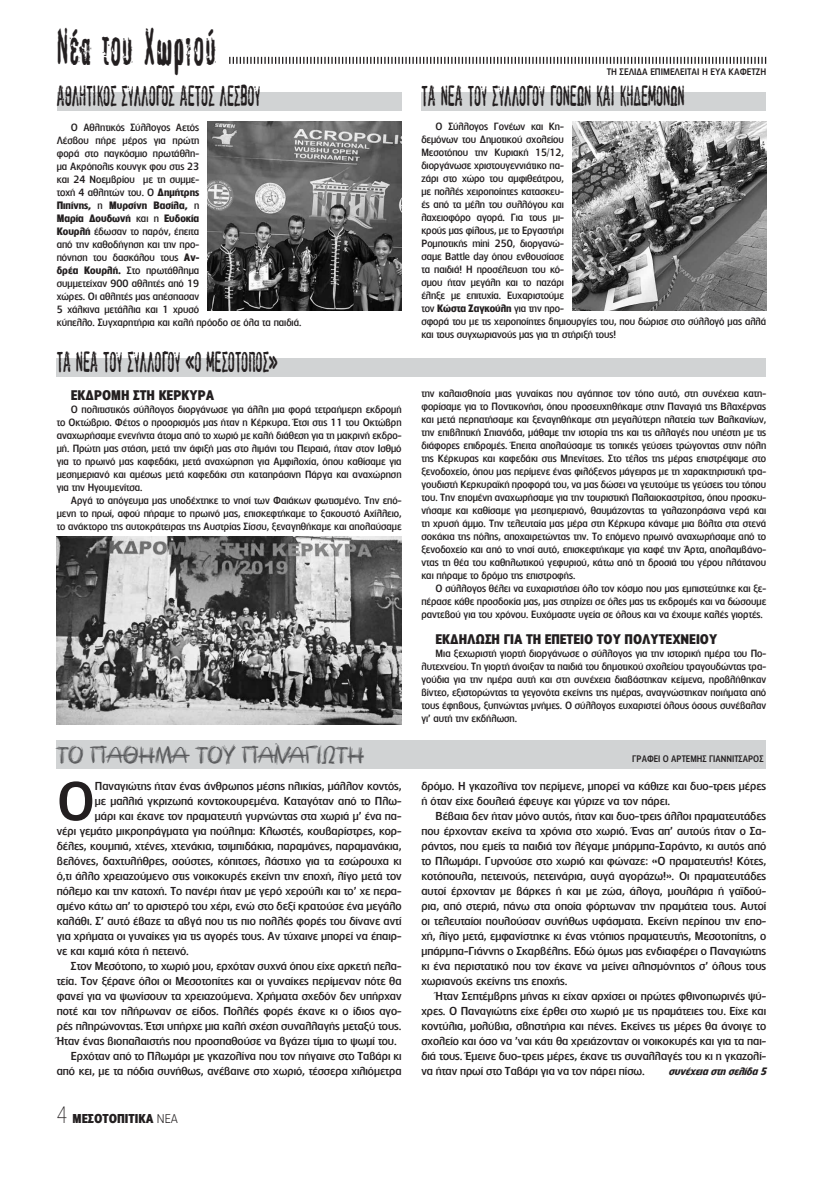
<style>
.page{position:relative;width:823px;height:1191px;background:#fff}
.page>*{position:absolute;margin:0;border:0;box-sizing:border-box;transform-origin:0 0}
.t1{font:500 51.5px "PF Lounge";color:#231f20;scale:1.05 1}
.t2{font:50.8px "PF Fragment";letter-spacing:.05em;color:#231f20;scale:.57 1}
.t3{font:28px "PF Fragment";color:#231f20;scale:.65 1}
.t4{font:22px "CF Kouroudis Graffiti Dust";color:#58595b;scale:.95 1}
.t5{font:700 13px "PF Lounge";color:#231f20}
.t6{font:700 12px "PF Lounge";color:#231f20}
.t7{font:500 11px/15px "PF Lounge";color:#231f20;text-align:justify;scale:1.05 1}
.t8{font:500 10px/13px "PF Lounge";color:#231f20;text-align:justify}
.t9{font:italic 700 10px "PF Lounge";color:#231f20}
.t10{font:500 9px "PF Lounge";color:#231f20}
.t11{font:500 9px "PF Lounge";color:#231f20;scale:.95 1}
.s1{font-weight:700}
.s2{font-weight:100;font-size:22.5px}
.s3{font-weight:300}
</style>
<div class="page">
<svg style="left:229px;top:57px;width:536px;height:7px"></svg>
<div style="left:421px;top:92px;width:344px;height:19px;background:#d1d3d4"></div>
<div style="left:57px;top:92px;width:344px;height:19px;background:#d1d3d4"></div>
<div style="left:57px;top:358px;width:708px;height:19px;background:#d1d3d4"></div>
<img style="left:208px;top:122px;width:193px;height:189px">
<img style="left:572px;top:122px;width:193px;height:189px">
<img style="left:57px;top:536px;width:344px;height:188px">
<div style="left:57px;top:740px;width:708px;height:28px;background:#d1d3d4"></div>
<h2 class="t2" style="left:57px;top:20px;width:280px">Νέα του Χωριού</h2>
<p class="t10" style="left:606px;top:67px;width:50px">ΤΗ ΣΕΛΙΔΑ επιμε</p>
<p class="t10" style="left:674px;top:67px;width:11px">λείται</p>
<p class="t10" style="left:701px;top:67px;width:66px">η ΕΥα ΚΑΦΕΤΖΗ</p>
<h3 class="t3" style="left:57px;top:82px;width:34px">ΑΘΛΗΤΙΚΟΣ</h3>
<h3 class="t3" style="left:121px;top:82px;width:12px">ΣΥΛΛΟΓΟΣ</h3>
<h3 class="t3" style="left:180px;top:82px;width:115px">ΑΕΤΟΣ ΛΕΣΒΟΥ</h3>
<h3 class="t3" style="left:421px;top:82px;width:120px">ΤΑ ΝΕΑΤΟΥ ΣΥΛΛΟΓΟΥ</h3>
<h3 class="t3" style="left:549px;top:82px;width:175px">ΓΟΝΕΩΝ και κηδεμονων</h3>
<p class="t8" style="left:57px;top:121px;width:246px;text-align:left;text-indent:14px">Ο Αθλητικός Σύλλογος Αετός<br>Λέσβου πήρε μέρος για πρώτη<br>φορά στο παγκόσμιο πρωτάθλη-<br>μα Ακρόπολις κουνγκ φου στις 23<br>και 24 Νοεμβρίου με τη συμμε-<br>τοχή 4 αθλητών του. Ο <span class="s1">Δημήτρης<br>Πιπίνης,</span> η <span class="s1">Μυρσίνη Βασίλα,</span> η<br><span class="s1">Μαρία Δουδωνή</span> και η <span class="s1">Ευδοκία<br>Κουρλή</span> έδωσαν το παρόν, έπειτα<br>από την καθοδήγηση και την προ-<br>πόνηση του δασκάλου τους <span class="s1">Αν-<br>δρέα Κουρλή.</span> Στο πρωτάθλημα<br>συμμετείχαν 900 αθλητές από 19<br>χώρες. Οι αθλητές μας απέσπασαν<br>5 χάλκινα μετάλλια και 1 χρυσό<br>κύπελλο. Συγχαρητήρια και καλή πρόοδο σε όλα τα παιδιά.</p>
<h3 class="t3" style="left:57px;top:347px;width:120px">ΤΑ ΝΕΑΤΟΥ ΣΥΛΛΟΓΟΥ</h3>
<h3 class="t3" style="left:185px;top:347px;width:144px">«ΟΜΕΣΟΤΟΠΟΣ»</h3>
<h3 class="t5" style="left:71px;top:387px;width:41px">Εκδρομή</h3>
<h3 class="t5" style="left:133px;top:387px;width:9px">στη</h3>
<h3 class="t5" style="left:158px;top:387px;width:56px">Κέρκυρα</h3>
<p class="t8" style="left:57px;top:402px;width:346px;text-indent:14px">Ο πολιτιστικός σύλλογος διοργάνωσε για άλλη μια φορά τετραήμερη εκδρομή το Οκτώβριο. Φέτος ο προορισμός μας ήταν η Κέρκυρα. Έτσι στις 11 του Οκτώβρη αναχωρήσαμε ενενήντα άτομα από το χωριό με καλή διάθεση για τη μακρινή εκδρο&shy;μή. Πρώτη μας στάση, μετά την άφιξή μας στο λιμάνι του Πειραιά, ήταν στον Ισθμό για το πρωινό μας καφεδάκι, μετά αναχώρηση για Αμφιλοχία, όπου καθίσαμε για μεσημεριανό και αμέσως μετά καφεδάκι στη καταπράσινη Πάργα και αναχώρηση για την Ηγουμενίτσα.</p>
<p class="t8" style="left:57px;top:493px;width:346px;text-indent:14px">Αργά το απόγευμα μας υποδέχτηκε το νησί των Φαιάκων φωτισμένο. Την επό&shy;μενη το πρωί, αφού πήραμε το πρωινό μας, επισκεφτήκαμε το ξακουστό Αχίλλειο, το ανάκτορο της αυτοκράτειρας της Αυστρίας Σίσσυ, ξεναγηθήκαμε και απολαύσαμε</p>
<h3 class="t4" style="left:56px;top:740px;width:106px">Το πάθημα</h3>
<h3 class="t4" style="left:195px;top:740px;width:16px">του</h3>
<h3 class="t4" style="left:242px;top:740px;width:37px">Πανα</h3>
<h3 class="t4" style="left:305px;top:740px;width:25px">γιώτη</h3>
<h1 class="t1" style="left:57px;top:772px;width:38px">Ο</h1>
<p class="t7" style="left:95px;top:778px;width:293px">Παναγιώτης ήταν ένας άνθρωπος μέσης ηλικίας, μάλλον κοντός,</p>
<p class="t7" style="left:95px;top:793px;width:293px">με μαλλιά γκριζωπά κοντοκουρεμένα. Καταγόταν από το Πλω-</p>
<p class="t7" style="left:95px;top:808px;width:293px">μάρι και έκανε τον πραματευτή γυρνώντας στα χωριά μ’ ένα πα-</p>
<p class="t7" style="left:57px;top:823px;width:330px">νέρι γεμάτο μικροπράγματα για πούλημα: Κλωστές, κουβαρίστρες, κορ-</p>
<p class="t7" style="left:57px;top:838px;width:330px">δέλες, κουμπιά, χτένες, χτενάκια, τσιμπιδάκια, παραμάνες, παραμανάκια,</p>
<p class="t7" style="left:57px;top:853px;width:330px">βελόνες, δαχτυλήθρες, σούστες, κόπιτσες, λάστιχο για τα εσώρουχα κι</p>
<p class="t7" style="left:57px;top:868px;width:330px">ό,τι άλλο χρειαζούμενο στις νοικοκυρές εκείνη την εποχή, λίγο μετά τον</p>
<p class="t7" style="left:57px;top:883px;width:330px">πόλεμο και την κατοχή. Το πανέρι ήταν με γερό χερούλι και το’ χε περα-</p>
<p class="t7" style="left:57px;top:898px;width:330px">σμένο κάτω απ’ το αριστερό του χέρι, ενώ στο δεξί κρατούσε ένα μεγάλο</p>
<p class="t7" style="left:57px;top:913px;width:330px">καλάθι. Σ’ αυτό έβαζε τα αβγά που τις πιο πολλές φορές του δίνανε αντί</p>
<p class="t7" style="left:57px;top:928px;width:330px">για χρήματα οι γυναίκες για τις αγορές τους. Αν τύχαινε μπορεί να έπαιρ-</p>
<p class="t7" style="left:57px;top:943px;width:127px">νε και καμιά κότα ή πετεινό.</p>
<p class="t7" style="left:71px;top:958px;width:316px">Στον Μεσότοπο, το χωριό μου, ερχόταν συχνά όπου είχε αρκετή πελα-</p>
<p class="t7" style="left:57px;top:973px;width:330px">τεία. Τον ξέρανε όλοι οι Μεσοτοπίτες και οι γυναίκες περίμεναν πότε θα</p>
<p class="t7" style="left:57px;top:988px;width:330px">φανεί για να ψωνίσουν τα χρειαζούμενα. Χρήματα σχεδόν δεν υπήρχαν</p>
<p class="t7" style="left:57px;top:1003px;width:330px">ποτέ και τον πλήρωναν σε είδος. Πολλές φορές έκανε κι ο ίδιος αγο-</p>
<p class="t7" style="left:57px;top:1018px;width:330px">ρές πληρώνοντας. Έτσι υπήρχε μια καλή σχέση συναλλαγής μεταξύ τους.</p>
<p class="t7" style="left:57px;top:1033px;width:325px">Ήταν ένας βιοπαλαιστής που προσπαθούσε να βγάζει τίμια το ψωμί του.</p>
<p class="t7" style="left:71px;top:1048px;width:316px">Ερχόταν από το Πλωμάρι με γκαζολίνα που τον πήγαινε στο Ταβάρι κι</p>
<p class="t7" style="left:57px;top:1063px;width:330px">από κει, με τα πόδια συνήθως, ανέβαινε στο χωριό, τέσσερα χιλιόμετρα</p>
<p class="t6" style="left:57px;top:1111px;width:123px"><span class="s2">4</span> ΜΕΣΟΤΟΠΙΤΙΚΑ <span class="s3">ΝΕΑ</span></p>
<p class="t8" style="left:421px;top:119px;width:346px;text-align:left;text-indent:14px">Ο Σύλλογος Γονέων και Κη-<br>δεμόνων του Δημοτικού σχολείου<br>Μεσοτόπου την Κυριακή 15/12,<br>διοργάνωσε χριστουγεννιάτικο πα-<br>ζάρι στο χώρο του αμφιθεάτρου,<br>με πολλές χειροποίητες κατασκευ-<br>ές από τα μέλη του συλλόγου και<br>λαχειοφόρο αγορά. Για τους μι-<br>κρούς μας φίλους, με το Εργαστήρι<br>Ρομποτικής mini 250, διοργανώ-<br>σαμε Battle day όπου ενθουσίασε<br>τα παιδιά! Η προσέλευση του κό-<br>σμου ήταν μεγάλη και το παζάρι<br>έληξε με επιτυχία. Ευχαριστούμε<br>τον <span class="s1">Κώστα Ζαγκούλη</span> για την προ-<br>σφορά του με τις χειροποίητες δημιουργίες του, που δώρισε στο σύλλογό μας αλλά και τους συγχωριανούς μας για τη στήριξή τους!</p>
<p class="t8" style="left:421px;top:386px;width:346px">την καλαισθησία μιας γυναίκας που αγάπησε τον τόπο αυτό, στη συνέχεια κατη&shy;φορίσαμε για το Ποντικονήσι, όπου προσευχηθήκαμε στην Παναγιά της Βλαχέρνας και μετά περπατήσαμε και ξεναγηθήκαμε στη μεγαλύτερη πλατεία των Βαλκανίων, την επιβλητική Σπιανάδα, μάθαμε την ιστορία της και τις αλλαγές που υπέστη με τις διάφορες επιδρομές. Έπειτα απολαύσαμε τις τοπικές γεύσεις τρώγοντας στην πόλη της Κέρκυρας και καφεδάκι στις Μπενίτσες. Στο τέλος της μέρας επιστρέψαμε στο ξενοδοχείο, όπου μας περίμενε ένας φιλόξενος μάγειρας με τη χαρακτηριστική τρα&shy;γουδιστή Κερκυραϊκή προφορά του, να μας δώσει να γευτούμε τις γεύσεις του τόπου του. Την επομένη αναχωρήσαμε για την τουριστική Παλαιοκαστρίτσα, όπου προσκυ&shy;νήσαμε και καθίσαμε για μεσημεριανό, θαυμάζοντας τα γαλαζοπράσινα νερά και τη χρυσή άμμο. Την τελευταία μας μέρα στη Κέρκυρα κάναμε μια βόλτα στα στενά σοκάκια της πόλης, αποχαιρετώντας την. Το επόμενο πρωινό αναχωρήσαμε από το ξενοδοχείο και από το νησί αυτό, επισκεφτήκαμε για καφέ την Άρτα, απολαμβάνο&shy;ντας τη θέα του καθηλωτικού γεφυριού, κάτω από τη δροσιά του γέρου πλάτανου και πήραμε το δρόμο της επιστροφής.</p>
<p class="t8" style="left:421px;top:581px;width:346px;text-indent:14px">Ο σύλλογος θέλει να ευχαριστήσει όλο τον κόσμο που μας εμπιστεύτηκε και ξε&shy;πέρασε κάθε προσδοκία μας, μας στηρίζει σε όλες μας τις εκδρομές και να δώσουμε ραντεβού για του χρόνου. Ευχόμαστε υγεία σε όλους και να έχουμε καλές γιορτές.</p>
<h3 class="t5" style="left:435px;top:631px;width:16px">Εκδήλωση</h3>
<h3 class="t5" style="left:503px;top:631px;width:7px">για</h3>
<h3 class="t5" style="left:525px;top:631px;width:27px">τη επέτειο</h3>
<h3 class="t5" style="left:596px;top:631px;width:122px">του Πολυτεχνείου</h3>
<p class="t8" style="left:421px;top:646px;width:346px;text-indent:14px">Μια ξεχωριστή γιορτή διοργάνωσε ο σύλλογος για την ιστορική ημέρα του Πο&shy;λυτεχνείου. Τη γιορτή άνοιξαν τα παιδιά του δημοτικού σχολείου τραγουδώντας τρα&shy;γούδια για την ημέρα αυτή και στη συνέχεια διαβάστηκαν κείμενα, προβλήθηκαν βίντεο, εξιστορώντας τα γεγονότα εκείνης της ημέρας, αναγνώστηκαν ποιήματα από τους έφηβους, ξυπνώντας μνήμες. Ο σύλλογος ευχαριστεί όλους όσους συνέβαλαν γι’ αυτή την εκδήλωση.</p>
<p class="t11" style="left:632px;top:753px;width:59px">Γράφει ο Αρτέμης</p>
<p class="t11" style="left:708px;top:753px;width:30px">Γιαννίτσα</p>
<p class="t11" style="left:747px;top:753px;width:12px">ρος</p>
<p class="t7" style="left:421px;top:778px;width:330px">δρόμο. Η γκαζολίνα τον περίμενε, μπορεί να κάθιζε και δυο-τρεις μέρες ή όταν είχε δουλειά έφευγε και γύριζε να τον πάρει.</p>
<p class="t7" style="left:421px;top:808px;width:330px;text-indent:14px">Βέβαια δεν ήταν μόνο αυτός, ήταν και δυο-τρεις άλλοι πραματευτάδες που έρχονταν εκείνα τα χρόνια στο χωριό. Ένας απ’ αυτούς ήταν ο Σα&shy;ράντος, που εμείς τα παιδιά τον λέγαμε μπάρμπα-Σαράντο, κι αυτός από το Πλωμάρι. Γυρνούσε στο χωριό και φώναζε: «Ο πραματευτής! Κότες, κοτόπουλα, πετεινούς, πετεινάρια, αυγά αγοράζω!». Οι πραματευτάδες αυτοί έρχονταν με βάρκες ή και με ζώα, άλογα, μουλάρια ή γαϊδού&shy;ρια, από στεριά, πάνω στα οποία φόρτωναν την πραμάτεια τους. Αυτοί οι τελευταίοι πουλούσαν συνήθως υφάσματα. Εκείνη περίπου την επο&shy;χή, λίγο μετά, εμφανίστηκε κι ένας ντόπιος πραματευτής, Μεσοτοπίτης, ο μπάρμπα-Γιάννης ο Σκαρβέλης. Εδώ όμως μας ενδιαφέρει ο Παναγιώτης κι ένα περιστατικό που τον έκανε να μείνει αλησμόνητος σ’ όλους τους χωριανούς εκείνης της εποχής.</p>
<p class="t7" style="left:421px;top:988px;width:330px;text-indent:14px">Ήταν Σεπτέμβρης μήνας κι είχαν αρχίσει οι πρώτες φθινοπωρινές ψύ&shy;χρες. Ο Παναγιώτης είχε έρθει στο χωριό με τις πραμάτειες του. Είχε και κοντύλια, μολύβια, σβηστήρια και πένες. Εκείνες τις μέρες θα άνοιγε το σχολείο και όσο να ’ναι κάτι θα χρειάζονταν οι νοικοκυρές και για τα παι&shy;διά τους. Έμεινε δυο-τρεις μέρες, έκανε τις συναλλαγές του κι η γκαζολί&shy;να ήταν πρωί στο Ταβάρι για να τον πάρει πίσω.</p>
<p class="t9" style="left:668px;top:1065px;width:102px">συνέχειαστησελίδα5</p>
</div>
